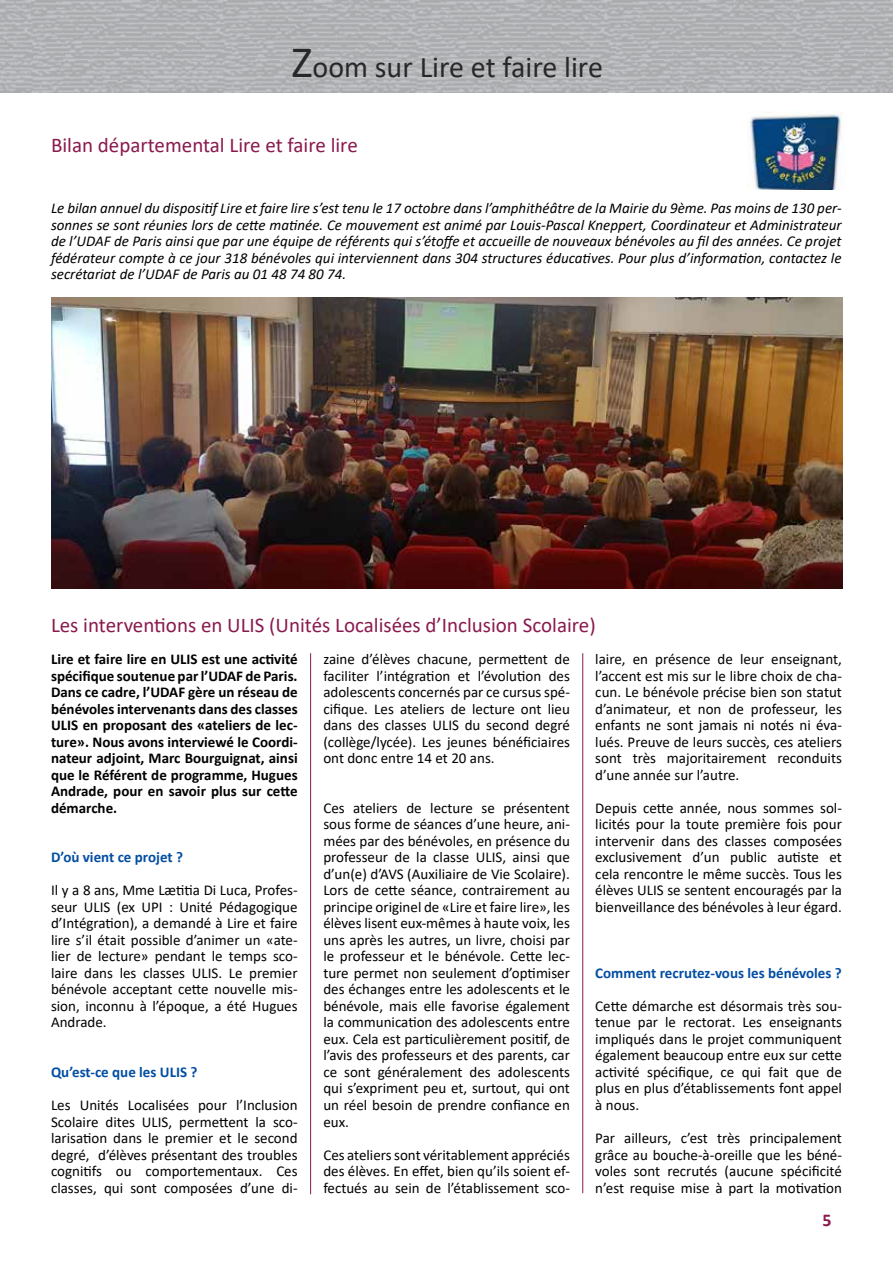
<style>
.page{position:relative;width:893px;height:1263px;background:#fff}
.page>*{position:absolute;margin:0;border:0;box-sizing:border-box;transform-origin:0 0}
.t1{font:30px "Calibri";color:#292829}
.t2{font:21px "Calibri";color:#8a194e}
.t3{font:700 18px "Calibri";color:#8a194e}
.t4{font:15px/16.5px "Calibri";color:#000;text-align:justify}
.t5{font:italic 15px/16.5px "Calibri";color:#000;text-align:justify}
.t6{font:700 15px/16.5px "Calibri";color:#000;text-align:justify}
.t7{font:700 15px "Calibri";color:#034ea2}
.s1{font-size:45px}
</style>
<div class="page">
<hr style="left:310px;top:653px;width:1px;height:541px;background:#8a194e">
<hr style="left:582px;top:653px;width:1px;height:540px;background:#8a194e">
<img style="left:747px;top:112px;width:96px;height:78px">
<img style="left:0;top:0;width:893px;height:92px">
<img style="left:52px;top:297px;width:791px;height:292px">
<h1 class="t1" style="left:291px;top:46px;width:313px"><span class="s1">Z</span>oom sur Lire et faire lire</h1>
<h2 class="t2" style="left:51px;top:131px;width:308px">Bilan départemental Lire et faire lire</h2>
<p class="t5" style="left:51px;top:199px;width:792px">Le bilan annuel du dispositif Lire et faire lire s’est tenu le 17 octobre dans l’amphithéâtre de la Mairie du 9ème. Pas moins de 130 per&shy;sonnes se sont réunies lors de cette matinée. Ce mouvement est animé par Louis-Pascal Kneppert, Coordinateur et Administrateur de l’UDAF de Paris ainsi que par une équipe de référents qui s’étoffe et accueille de nouveaux bénévoles au fil des années. Ce projet fédérateur compte à ce jour 318 bénévoles qui interviennent dans 304 structures éducatives. Pour plus d’information, contactez le secrétariat de l’UDAF de Paris au 01 48 74 80 74.</p>
<h2 class="t2" style="left:51px;top:611px;width:546px">Les interventions en ULIS (Unités Localisées d’Inclusion Scolaire)</h2>
<p class="t6" style="left:51px;top:651px;width:248px">Lire et faire lire en ULIS est une activité spécifique soutenue par l’UDAF de Paris.<br>Dans ce cadre, l’UDAF gère un réseau de bénévoles intervenants dans des classes ULIS en proposant des «ateliers de lec&shy;ture». Nous avons interviewé le Coordi&shy;nateur adjoint, Marc Bourguignat, ainsi que le Référent de programme, Hugues Andrade, pour en savoir plus sur cette démarche.</p>
<p class="t7" style="left:51px;top:847px;width:133px">D’où vient ce projet ?</p>
<p class="t4" style="left:51px;top:882px;width:248px">Il y a 8 ans, Mme Lætitia Di Luca, Profes&shy;seur ULIS (ex UPI : Unité Pédagogique d’Intégration), a demandé à Lire et faire lire s’il était possible d’animer un «ate&shy;lier de lecture» pendant le temps sco&shy;laire dans les classes ULIS. Le premier bénévole acceptant cette nouvelle mis&shy;sion, inconnu à l’époque, a été Hugues Andrade.</p>
<p class="t7" style="left:51px;top:1061px;width:148px">Qu’est-ce que les ULIS ?</p>
<p class="t4" style="left:51px;top:1096px;width:248px">Les Unités Localisées pour l’Inclusion Scolaire dites ULIS, permettent la sco&shy;larisation dans le premier et le second degré, d’élèves présentant des troubles cognitifs ou comportementaux. Ces classes, qui sont composées d’une di-</p>
<p class="t4" style="left:323px;top:651px;width:248px">zaine d’élèves chacune, permettent de faciliter l’intégration et l’évolution des adolescents concernés par ce cursus spé&shy;cifique. Les ateliers de lecture ont lieu dans des classes ULIS du second degré (collège/lycée). Les jeunes bénéficiaires ont donc entre 14 et 20 ans.</p>
<p class="t4" style="left:323px;top:799px;width:248px">Ces ateliers de lecture se présentent sous forme de séances d’une heure, ani&shy;mées par des bénévoles, en présence du professeur de la classe ULIS, ainsi que d’un(e) d’AVS (Auxiliaire de Vie Scolaire).<br>Lors de cette séance, contrairement au principe originel de «Lire et faire lire», les élèves lisent eux-mêmes à haute voix, les uns après les autres, un livre, choisi par le professeur et le bénévole. Cette lec&shy;ture permet non seulement d’optimiser des échanges entre les adolescents et le bénévole, mais elle favorise également la communication des adolescents entre eux. Cela est particulièrement positif, de l’avis des professeurs et des parents, car ce sont généralement des adolescents qui s’expriment peu et, surtout, qui ont un réel besoin de prendre confiance en eux.</p>
<p class="t4" style="left:323px;top:1146px;width:248px">Ces ateliers sont véritablement appréciés des élèves. En effet, bien qu’ils soient ef&shy;fectués au sein de l’établissement sco-</p>
<p class="t4" style="left:595px;top:651px;width:248px">laire, en présence de leur enseignant, l’accent est mis sur le libre choix de cha&shy;cun. Le bénévole précise bien son statut d’animateur, et non de professeur, les enfants ne sont jamais ni notés ni éva&shy;lués. Preuve de leurs succès, ces ateliers sont très majoritairement reconduits d’une année sur l’autre.</p>
<p class="t4" style="left:595px;top:799px;width:248px">Depuis cette année, nous sommes sol&shy;licités pour la toute première fois pour intervenir dans des classes composées exclusivement d’un public autiste et cela rencontre le même succès. Tous les élèves ULIS se sentent encouragés par la bienveillance des bénévoles à leur égard.</p>
<p class="t7" style="left:595px;top:962px;width:248px">Comment recrutez-vous les bénévoles ?</p>
<p class="t4" style="left:595px;top:997px;width:248px">Cette démarche est désormais très sou&shy;tenue par le rectorat. Les enseignants impliqués dans le projet communiquent également beaucoup entre eux sur cette activité spécifique, ce qui fait que de plus en plus d’établissements font appel à nous.</p>
<p class="t4" style="left:595px;top:1129px;width:248px">Par ailleurs, c’est très principalement grâce au bouche-à-oreille que les béné&shy;voles sont recrutés (aucune spécificité n’est requise mise à part la motivation</p>
<p class="t3" style="left:822px;top:1207px;width:11px">5</p>
</div>
